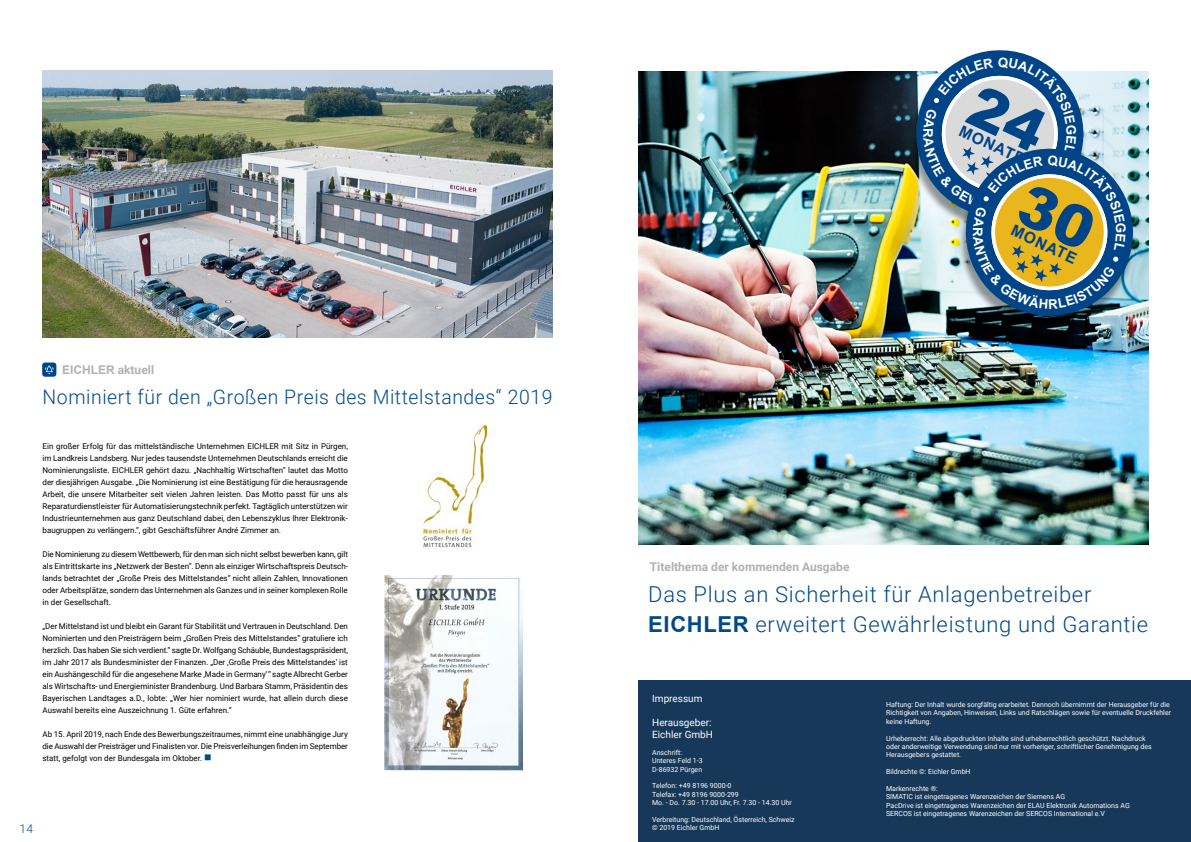
<style>
.page{position:relative;width:1191px;height:842px;background:#fff}
.page>*{position:absolute;margin:0;border:0;box-sizing:border-box;transform-origin:0 0}
.t1{font:300 22px/30px "Roboto";letter-spacing:.03em;color:#004a88}
.t2{font:300 20px "Roboto";letter-spacing:.03em;color:#004a88}
.t3{font:700 15.6px "Arial";color:#048}
.t4{font:700 12px "Roboto";color:#b3b2b2}
.t5{font:700 12px "Arial";color:#b3b2b2}
.t6{font:300 12px "Roboto";color:#004a88}
.t7{font:10px/12px "Roboto";color:#fff}
.t8{font:8px/12px "Roboto";color:#000;text-align:justify}
.t9{font:7px/8.4px "Roboto";color:#fff}
.s1{font-family:"Roboto"}
.s2{color:#004a88}
.s3{font-family:"Arial";font-weight:700}
</style>
<div class="page">
<img style="left:638px;top:71px;width:510px;height:473px">
<div style="left:957px;top:152px;width:179px;height:179px;background:#000;opacity:.4"></div>
<div style="left:42px;top:362px;width:14px;height:15px;background:#048;border-radius:3px"></div>
<svg style="left:45px;top:365px;width:9px;height:9px"></svg>
<div style="left:638px;top:680px;width:553px;height:162px;background:#183859"></div>
<img style="left:385px;top:576px;width:138px;height:195px">
<img style="left:422px;top:425px;width:64px;height:123px">
<img style="left:43px;top:71px;width:510px;height:267px">
<img style="left:904px;top:50px;width:240px;height:277px">
<h3 class="t5" style="left:62px;top:361px;width:94px">EICHLER <span class="s1">aktuell</span></h3>
<h2 class="t2" style="left:43px;top:383px;width:511px">Nominiert für den „Großen Preis des Mittelstandes“ 2019</h2>
<p class="t8" style="left:43px;top:439px;width:307px">Ein großer Erfolg für das mittelständische Unternehmen EICHLER mit Sitz in Pürgen, im Landkreis Landsberg. Nur jedes tausendste Unternehmen Deutschlands erreicht die Nominierungsliste. EICHLER gehört dazu. „Nachhaltig Wirtschaften“ lautet das Motto der diesjährigen Ausgabe. „Die Nominierung ist eine Bestätigung für die herausragende Arbeit, die unsere Mitarbeiter seit vielen Jahren leisten. Das Motto passt für uns als Reparaturdienstleister für Automatisierungstechnik perfekt. Tagtäglich unterstützen wir Industrieunternehmen aus ganz Deutschland dabei, den Lebenszyklus Ihrer Elektronik&shy;baugruppen zu verlängern.“, gibt Geschäftsführer André Zimmer an.</p>
<p class="t8" style="left:43px;top:547px;width:307px">Die Nominierung zu diesem Wettbewerb, für den man sich nicht selbst bewerben kann, gilt als Eintrittskarte ins „Netzwerk der Besten“. Denn als einziger Wirtschaftspreis Deutsch&shy;lands betrachtet der „Große Preis des Mittelstandes“ nicht allein Zahlen, Innovationen oder Arbeitsplätze, sondern das Unternehmen als Ganzes und in seiner komplexen Rolle in der Gesellschaft.</p>
<p class="t8" style="left:43px;top:619px;width:307px">„Der Mittelstand ist und bleibt ein Garant für Stabilität und Vertrauen in Deutschland. Den Nominierten und den Preisträgern beim „Großen Preis des Mittelstandes“ gratuliere ich herzlich. Das haben Sie sich verdient.“ sagte Dr. Wolfgang Schäuble, Bundestagspräsident, im Jahr 2017 als Bundesminister der Finanzen. „Der ‚Große Preis des Mittelstandes‘ ist ein Aushängeschild für die angesehene Marke ‚Made in Germany‘“ sagte Albrecht Gerber als Wirtschafts- und Energieminister Brandenburg. Und Barbara Stamm, Präsidentin des Bayerischen Landtages a.D., lobte: „Wer hier nominiert wurde, hat allein durch diese Auswahl bereits eine Auszeichnung 1. Güte erfahren.“</p>
<p class="t8" style="left:43px;top:727px;width:307px">Ab 15. April 2019, nach Ende des Bewerbungszeitraumes, nimmt eine unabhängige Jury die Auswahl der Preisträger und Finalisten vor. Die Preisverleihungen finden im September statt, gefolgt von der Bundesgala im Oktober. <span class="s2">■</span></p>
<h3 class="t6" style="left:20px;top:820px;width:15px">14</h3>
<h3 class="t3" style="left:964px;top:120px;width:72px;rotate:25deg">MONATE</h3>
<h3 class="t4" style="left:650px;top:558px;width:201px">Titelthema der kommenden Ausgabe</h3>
<h3 class="t3" style="left:1016px;top:220px;width:72px;rotate:25deg">MONATE</h3>
<h1 class="t1" style="left:648px;top:579px;width:501px">Das Plus an Sicherheit für Anlagenbetreiber<br><span class="s3">EICHLER</span> erweitert Gewährleistung und Garantie</h1>
<p class="t7" style="left:652px;top:692px;width:52px">Impressum</p>
<p class="t7" style="left:652px;top:716px;width:62px">Herausgeber:<br>Eichler GmbH</p>
<p class="t9" style="left:652px;top:748px;width:52px">Anschrift:<br>Unteres Feld 1-3<br>D-86932 Pürgen</p>
<p class="t9" style="left:652px;top:781px;width:141px">Telefon: +49 8196 9000-0<br>Telefax: +49 8196 9000-299<br>Mo. - Do. 7.30 - 17.00 Uhr, Fr. 7.30 - 14.30 Uhr</p>
<p class="t9" style="left:652px;top:815px;width:144px">Verbreitung: Deutschland, Österreich, Schweiz © 2019 Eichler GmbH</p>
<p class="t9" style="left:886px;top:700px;width:286px">Haftung: Der Inhalt wurde sorgfältig erarbeitet. Dennoch übernimmt der Herausgeber für die<br>Richtigkeit von Angaben, Hinweisen, Links und Ratschlägen sowie für eventuelle Druckfehler keine Haftung.</p>
<p class="t9" style="left:886px;top:733px;width:267px">Urheberrecht: Alle abgedruckten Inhalte sind urheberrechtlich geschützt. Nachdruck oder anderweitige Verwendung sind nur mit vorheriger, schriftlicher Genehmigung des<br>Herausgebers gestattet.</p>
<p class="t9" style="left:886px;top:767px;width:86px">Bildrechte ©: Eichler GmbH</p>
<p class="t9" style="left:886px;top:784px;width:245px">Markenrechte ®:<br>SIMATIC ist eingetragenes Warenzeichen der Siemens AG<br>PacDrive ist eingetragenes Warenzeichen der ELAU Elektronik Automations AG SERCOS ist eingetragenes Warenzeichen der SERCOS International e.V</p>
</div>
